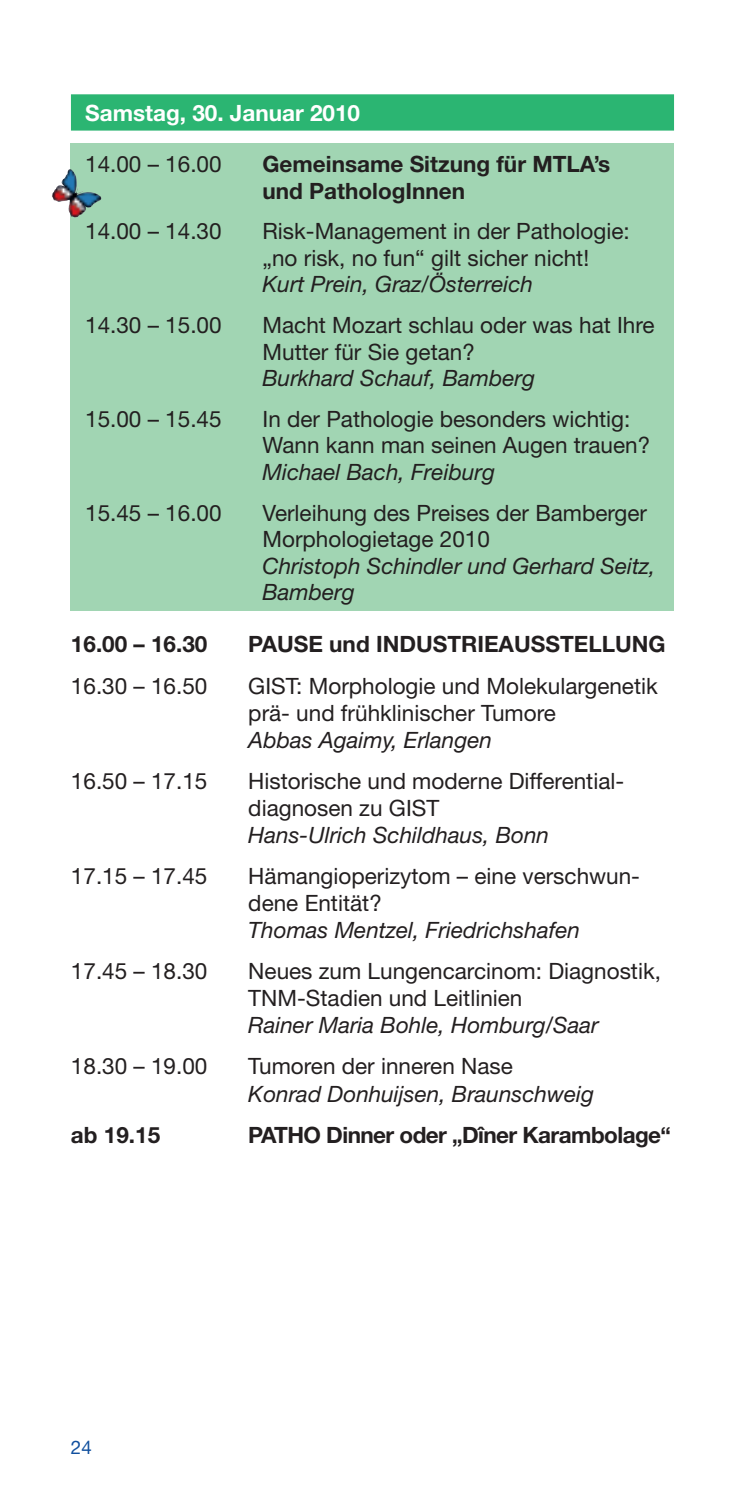
<style>
.page{position:relative;width:745px;height:1489px;background:#fff}
.page>*{position:absolute;margin:0;border:0;box-sizing:border-box;transform-origin:0 0}
.t1{font:22.5px/26.5px "Helvetica Neue";color:#231f20}
.t2{font:italic 22.5px/26.5px "Helvetica Neue";color:#231f20}
.t3{font:700 22.5px/26.5px "Helvetica Neue";color:#231f20}
.t4{font:700 22.5px "Helvetica Neue";letter-spacing:-.025em;color:#231f20}
.t5{font:700 22.5px "Helvetica Neue";color:#fff}
.t6{font:18.75px "Helvetica Neue";color:#11509e}
</style>
<div class="page">
<div style="left:71px;top:94px;width:602px;height:37px;background:#2bb572"></div>
<div style="left:71px;top:143px;width:602px;height:468px;background:#a1d5b3"></div>
<img style="left:52px;top:169px;width:49px;height:49px">
<p class="t5" style="left:85px;top:99px;width:276px">Samstag, 30. Januar 2010</p>
<p class="t1" style="left:85px;top:150px;width:138px">14.00 – 16.00</p>
<p class="t3" style="left:262px;top:150px;width:349px">Gemeinsame Sitzung für MTLA’s und PathologInnen</p>
<p class="t1" style="left:85px;top:218px;width:138px">14.00 – 14.30</p>
<p class="t1" style="left:262px;top:218px;width:368px">Risk-Management in der Pathologie: „no risk, no fun“ gilt sicher nicht!</p>
<p class="t2" style="left:262px;top:271px;width:272px">Kurt Prein, Graz/Österreich</p>
<p class="t1" style="left:85px;top:311px;width:138px">14.30 – 15.00</p>
<p class="t1" style="left:262px;top:311px;width:393px">Macht Mozart schlau oder was hat Ihre<br>Mutter für Sie getan?</p>
<p class="t2" style="left:262px;top:364px;width:274px">Burkhard Schauf, Bamberg</p>
<p class="t1" style="left:85px;top:405px;width:138px">15.00 – 15.45</p>
<p class="t1" style="left:262px;top:405px;width:389px">In der Pathologie besonders wichtig:<br>Wann kann man seinen Augen trauen?</p>
<p class="t2" style="left:262px;top:458px;width:234px">Michael Bach, Freiburg</p>
<p class="t1" style="left:85px;top:499px;width:138px">15.45 – 16.00</p>
<p class="t1" style="left:262px;top:499px;width:386px">Verleihung des Preises der Bamberger<br>Morphologietage 2010</p>
<p class="t2" style="left:262px;top:552px;width:394px">Christoph Schindler und Gerhard Seitz,<br>Bamberg</p>
<p class="t3" style="left:71px;top:630px;width:138px">16.00 – 16.30</p>
<p class="t3" style="left:248px;top:630px;width:418px">PAUSE und INDUSTRIEAUSSTELLUNG</p>
<p class="t1" style="left:71px;top:672px;width:138px">16.30 – 16.50</p>
<p class="t1" style="left:248px;top:671px;width:411px">GIST: Morphologie und Molekulargenetik prä- und frühklinischer Tumore</p>
<p class="t2" style="left:248px;top:726px;width:245px">Abbas Agaimy, Erlangen</p>
<p class="t1" style="left:71px;top:767px;width:138px">16.50 – 17.15</p>
<p class="t1" style="left:248px;top:767px;width:375px">Historische und moderne Differential&shy;diagnosen zu GIST</p>
<p class="t2" style="left:248px;top:821px;width:302px">Hans-Ulrich Schildhaus, Bonn</p>
<p class="t1" style="left:71px;top:862px;width:138px">17.15 – 17.45</p>
<p class="t1" style="left:248px;top:862px;width:391px">Hämangioperizytom – eine verschwun&shy;dene Entität?</p>
<p class="t2" style="left:248px;top:916px;width:333px">Thomas Mentzel, Friedrichshafen</p>
<p class="t1" style="left:71px;top:957px;width:138px">17.45 – 18.30</p>
<p class="t1" style="left:248px;top:957px;width:414px">Neues zum Lungencarcinom: Diagnostik,<br>TNM-Stadien und Leitlinien</p>
<p class="t2" style="left:248px;top:1011px;width:352px">Rainer Maria Bohle, Homburg/Saar</p>
<p class="t1" style="left:71px;top:1052px;width:138px">18.30 – 19.00</p>
<p class="t1" style="left:248px;top:1052px;width:266px">Tumoren der inneren Nase</p>
<p class="t2" style="left:248px;top:1079px;width:347px">Konrad Donhuijsen, Braunschweig</p>
<p class="t3" style="left:71px;top:1120px;width:91px">ab 19.15</p>
<p class="t4" style="left:248px;top:1120px;width:424px">PATHO Dinner oder „Dîner Karambolage“</p>
<p class="t6" style="left:71px;top:1436px;width:22px">24</p>
</div>
